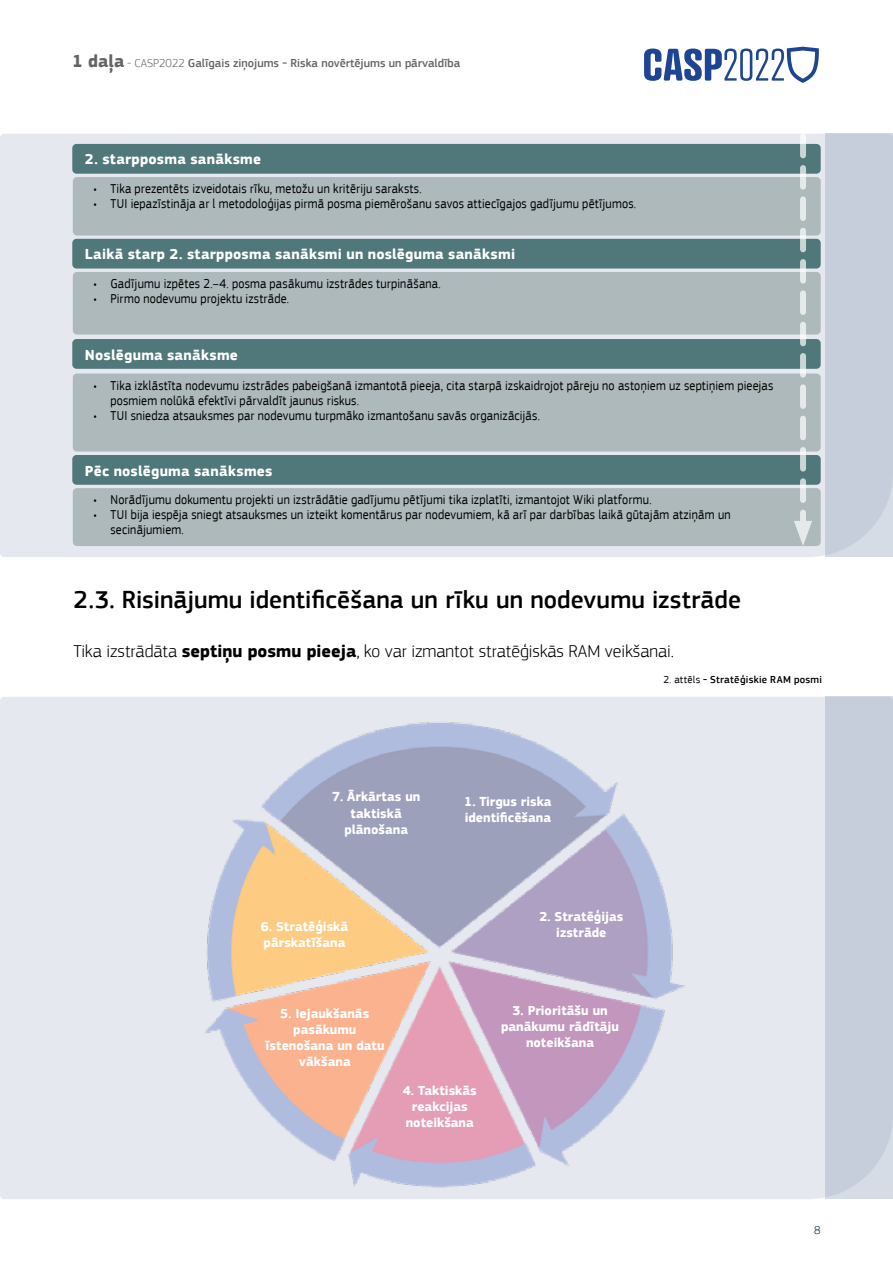
<style>
.page{position:relative;width:893px;height:1263px;background:#fff}
.page>*{position:absolute;margin:0;border:0;box-sizing:border-box;transform-origin:0 0}
.t1{font:500 25.5px "EC Square Sans Pro";letter-spacing:.005em;color:#000}
.t2{font:300 18px "EC Square Sans Pro";color:#000}
.t3{font:700 15px "EC Square Sans Pro";letter-spacing:.02em;color:#fff}
.t4{font:13.5px/15px "EC Square Sans Pro";letter-spacing:.015em;color:#000;scale:.9 1}
.t5{font:700 13.5px/16.2px "EC Square Sans Pro";color:#fff;text-align:center}
.t6{font:500 12px "EC Square Sans Pro";color:#636466}
.t7{font:300 12px "EC Square Sans Pro";color:#02405d}
.t8{font:500 10.5px "EC Square Sans Pro";letter-spacing:.025em;color:#000}
.s1{font-weight:700;font-size:18px}
.s2{font-weight:300}
.s3{font-weight:700}
.s4{font-weight:400}
</style>
<div class="page">
<div style="left:0;top:134px;width:825px;height:423px;background:#e6e8ef"></div>
<div style="left:825px;top:134px;width:68px;height:423px;background:#c6cedc"></div>
<div style="left:73px;top:177px;width:748px;height:59px;background:#adb9bb;border-radius:4px"></div>
<div style="left:73px;top:272px;width:748px;height:63px;background:#adb9bb;border-radius:4px"></div>
<div style="left:73px;top:374px;width:748px;height:78px;background:#adb9bb;border-radius:4px"></div>
<div style="left:73px;top:488px;width:748px;height:58px;background:#adb9bb;border-radius:4px"></div>
<div style="left:72px;top:144px;width:749px;height:30px;background:#507779;border-radius:4px"></div>
<div style="left:72px;top:239px;width:749px;height:30px;background:#507779;border-radius:4px"></div>
<div style="left:72px;top:339px;width:749px;height:30px;background:#507779;border-radius:4px"></div>
<div style="left:72px;top:455px;width:749px;height:30px;background:#507779;border-radius:4px"></div>
<svg style="left:794px;top:137px;width:18px;height:409px"></svg>
<div style="left:0;top:697px;width:825px;height:502px;background:#e6e8ef"></div>
<img style="left:190px;top:698px;width:504px;height:501px">
<div style="left:825px;top:697px;width:68px;height:502px;background:#c6cedc"></div>
<svg style="left:644px;top:47px;width:175px;height:36px"></svg>
<p class="t6" style="left:72px;top:56px;width:390px"><span class="s1">1 daļa</span> <span class="s2">- CASP2022</span> Galīgais ziņojums - Riska novērtējums un pārvaldība</p>
<p class="t3" style="left:85px;top:150px;width:178px">2. starpposma sanāksme</p>
<p class="t4" style="left:93px;top:181px;width:366px">• Tika prezentēts izveidotais rīku, metožu un kritēriju saraksts.</p>
<p class="t4" style="left:93px;top:196px;width:605px">• TUI iepazīstināja ar l metodoloģijas pirmā posma piemērošanu savos attiecīgajos gadījumu pētījumos.</p>
<p class="t3" style="left:85px;top:245px;width:432px">Laikā starp 2. starpposma sanāksmi un noslēguma sanāksmi</p>
<p class="t4" style="left:93px;top:276px;width:387px">• Gadījumu izpētes 2.–4. posma pasākumu izstrādes turpināšana.</p>
<p class="t4" style="left:93px;top:291px;width:219px">• Pirmo nodevumu projektu izstrāde.</p>
<p class="t3" style="left:85px;top:346px;width:154px">Noslēguma sanāksme</p>
<p class="t4" style="left:110px;top:378px;width:738px;text-indent:-17px">• Tika izklāstīta nodevumu izstrādes pabeigšanā izmantotā pieeja, cita starpā izskaidrojot pāreju no astoņiem uz septiņiem pieejas posmiem nolūkā efektīvi pārvaldīt jaunus riskus.</p>
<p class="t4" style="left:93px;top:408px;width:498px">• TUI sniedza atsauksmes par nodevumu turpmāko izmantošanu savās organizācijās.</p>
<p class="t3" style="left:85px;top:462px;width:189px">Pēc noslēguma sanāksmes</p>
<p class="t4" style="left:93px;top:492px;width:622px">• Norādījumu dokumentu projekti un izstrādātie gadījumu pētījumi tika izplatīti, izmantojot Wiki platformu.</p>
<p class="t4" style="left:110px;top:507px;width:691px;text-indent:-17px">• TUI bija iespēja sniegt atsauksmes un izteikt komentārus par nodevumiem, kā arī par darbības laikā gūtajām atziņām un secinājumiem.</p>
<h1 class="t1" style="left:74px;top:584px;width:669px">2.3. Risinājumu identificēšana un rīku un nodevumu izstrāde</h1>
<h2 class="t2" style="left:74px;top:641px;width:602px">Tika izstrādāta <span class="s3">septiņu posmu pieeja</span>, ko var izmantot stratēģiskās RAM veikšanai.</h2>
<p class="t8" style="left:663px;top:674px;width:160px"><span class="s4">2. attēls</span> - Stratēģiskie RAM posmi</p>
<p class="t5" style="left:332px;top:789px;width:90px">7. Ārkārtas un taktiskā plānošana</p>
<p class="t5" style="left:261px;top:919px;width:89px;text-align:left">6. Stratēģiskā pārskatīšana</p>
<p class="t5" style="left:265px;top:1006px;width:121px">5. Iejaukšanās pasākumu īstenošana un datu vākšana</p>
<p class="t5" style="left:464px;top:794px;width:89px;text-align:left">1. Tirgus riska identificēšana</p>
<p class="t5" style="left:539px;top:909px;width:85px">2. Stratēģijas izstrāde</p>
<p class="t5" style="left:501px;top:1002px;width:119px">3. Prioritāšu un panākumu rādītāju noteikšana</p>
<p class="t5" style="left:403px;top:1083px;width:75px">4. Taktiskās reakcijas noteikšana</p>
<p class="t7" style="left:814px;top:1223px;width:8px">8</p>
</div>
